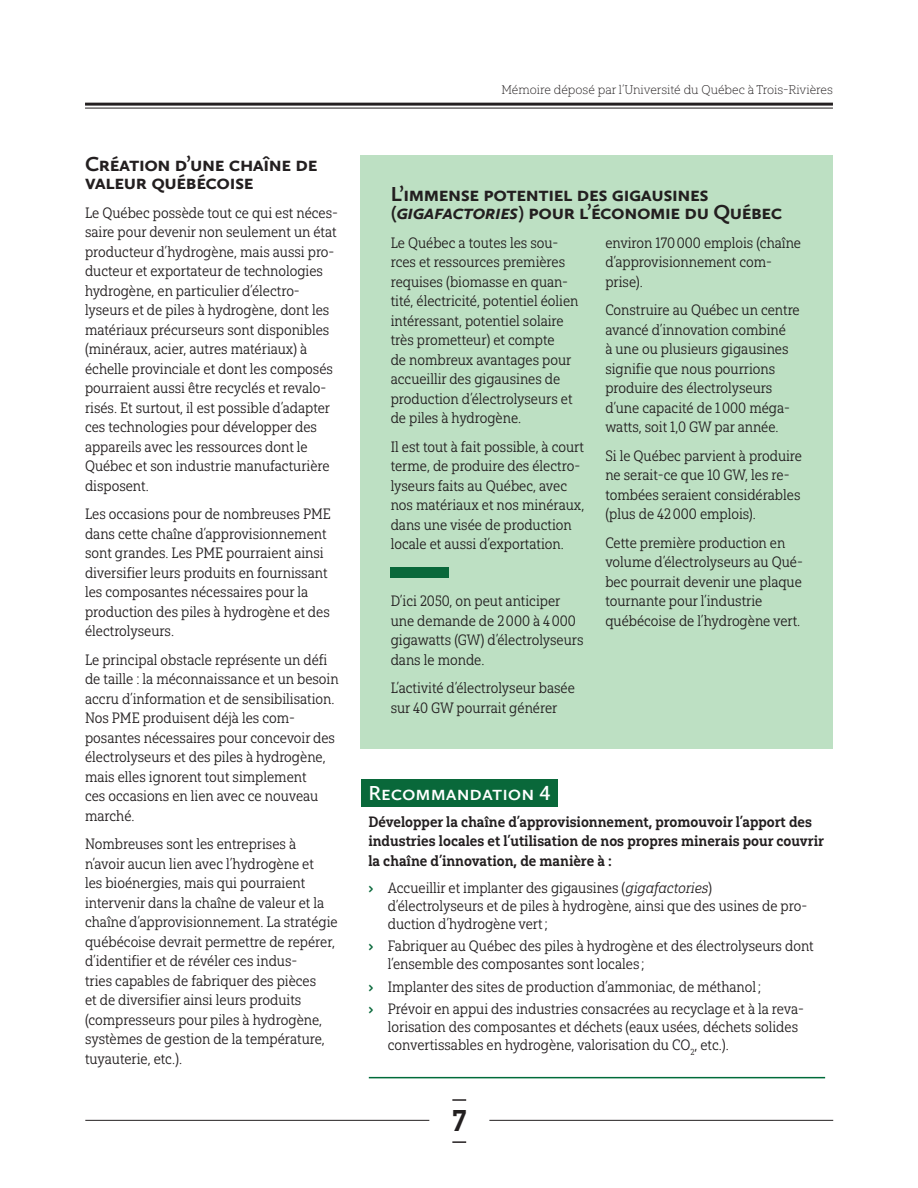
<style>
.page{position:relative;width:918px;height:1188px;background:#fff}
.page>*{position:absolute;margin:0;border:0;box-sizing:border-box;transform-origin:0 0}
.t1{font:30px "Yorkten Slab Con Bol";color:#231f20}
.t2{font:700 21px/18px "Calluna Sans";letter-spacing:-.02em;color:#231f20}
.t3{font:600 21px "Calluna Sans";color:#fff}
.t4{font:15px/19.5px "Yorkten Slab Con Boo";color:#231f20}
.t5{font:15px/19.5px "Yorkten Slab Con Bol";color:#231f20}
.t6{font:12.6px "Yorkten Slab Nor Thi";color:#231f20}
.s1{font-size:12.75px}
.s2{font-style:italic}
.s3{font-family:"Yorkten Slab Nor Ex B";color:#09683a}
.s4{font-family:"Yorkten Slab Con Boo It"}
</style>
<div class="page">
<hr style="left:917px;top:567px;width:1px;height:415px;background:#a8a9ad">
<hr style="left:85px;top:1120px;width:344px;height:1px;background:#231f20">
<hr style="left:489px;top:1120px;width:344px;height:1px;background:#231f20">
<svg style="left:452px;top:1099px;width:14px;height:2px"></svg>
<svg style="left:452px;top:1141px;width:14px;height:2px"></svg>
<div style="left:361px;top:155px;width:472px;height:594px;background:#bde0c3"></div>
<div style="left:391px;top:568px;width:58px;height:10px;background:#09683a"></div>
<div style="left:362px;top:779px;width:196px;height:27px;background:#09683a"></div>
<hr style="left:369px;top:1077px;width:456px;height:1px;background:#006b3a">
<hr style="left:85px;top:103px;width:748px;height:3px;background:#231f20">
<hr style="left:85px;top:108px;width:748px;height:1px;background:#231f20">
<h2 class="t2" style="left:85px;top:155px;width:234px">Création d’une chaîne de valeur québécoise</h2>
<p class="t4" style="left:85px;top:203px;width:255px">Le Québec possède tout ce qui est néces&shy;saire pour devenir non seulement un état producteur d’hydrogène, mais aussi pro&shy;ducteur et exportateur de technologies hydrogène, en particulier d’électro&shy;lyseurs et de piles à hydrogène, dont les matériaux précurseurs sont disponibles (minéraux, acier, autres matériaux) à échelle provinciale et dont les composés pourraient aussi être recyclés et revalo&shy;risés. Et surtout, il est possible d’adapter ces technologies pour développer des appareils avec les ressources dont le Québec et son industrie manufacturière disposent.</p>
<p class="t4" style="left:85px;top:504px;width:247px">Les occasions pour de nombreuses PME dans cette chaîne d’approvisionnement sont grandes. Les PME pourraient ainsi diversifier leurs produits en fournissant les composantes nécessaires pour la production des piles à hydrogène et des électrolyseurs.</p>
<p class="t4" style="left:85px;top:650px;width:255px">Le principal obstacle représente un défi de taille : la méconnaissance et un besoin accru d’information et de sensibilisation.<br>Nos PME produisent déjà les com&shy;posantes nécessaires pour concevoir des électrolyseurs et des piles à hydrogène, mais elles ignorent tout simplement<br>ces occasions en lien avec ce nouveau marché.</p>
<p class="t4" style="left:85px;top:834px;width:254px">Nombreuses sont les entreprises à n’avoir aucun lien avec l’hydrogène et<br>les bioénergies, mais qui pourraient intervenir dans la chaîne de valeur et la chaîne d’approvisionnement. La stratégie québécoise devrait permettre de repérer, d’identifier et de révéler ces indus-<br>tries capables de fabriquer des pièces<br>et de diversifier ainsi leurs produits (compresseurs pour piles à hydrogène, systèmes de gestion de la température, tuyauterie, etc.).</p>
<p class="t6" style="left:501px;top:83px;width:333px">Mémoire déposé par l<span class="s1">’</span>Université du Québec à Trois-Rivières</p>
<h2 class="t2" style="left:391px;top:185px;width:393px">L’immense potentiel des gigausines (<span class="s2">gigafactories</span>) pour l’économie du Québec</h2>
<p class="t4" style="left:391px;top:233px;width:189px">Le Québec a toutes les sou&shy;rces et ressources premières requises (biomasse en quan&shy;tité, électricité, potentiel éolien intéressant, potentiel solaire très prometteur) et compte<br>de nombreux avantages pour accueillir des gigausines de production d’électrolyseurs et de piles à hydrogène.</p>
<p class="t4" style="left:391px;top:437px;width:195px">Il est tout à fait possible, à court terme, de produire des électro&shy;lyseurs faits au Québec, avec nos matériaux et nos minéraux, dans une visée de production locale et aussi d’exportation.</p>
<p class="t4" style="left:605px;top:233px;width:197px">environ 170 000 emplois (chaîne d’approvisionnement com&shy;prise).</p>
<p class="t4" style="left:605px;top:300px;width:196px">Construire au Québec un centre avancé d’innovation combiné<br>à une ou plusieurs gigausines signifie que nous pourrions produire des électrolyseurs d’une capacité de 1 000 méga&shy;watts, soit 1,0 GW par année.</p>
<p class="t4" style="left:605px;top:446px;width:198px">Si le Québec parvient à produire ne serait-ce que 10 GW, les re&shy;tombées seraient considérables (plus de 42 000 emplois).</p>
<p class="t4" style="left:605px;top:533px;width:199px">Cette première production en volume d’électrolyseurs au Qué&shy;bec pourrait devenir une plaque tournante pour l’industrie québécoise de l’hydrogène vert.</p>
<p class="t4" style="left:391px;top:591px;width:194px">D’ici 2050, on peut anticiper une demande de 2 000 à 4 000 gigawatts (GW) d’électrolyseurs dans le monde.</p>
<p class="t4" style="left:391px;top:678px;width:186px">L’activité d’électrolyseur basée sur 40 GW pourrait générer</p>
<h2 class="t3" style="left:368px;top:780px;width:184px">Recommandation 4</h2>
<p class="t5" style="left:368px;top:812px;width:457px">Développer la chaîne d’approvisionnement, promouvoir l’apport des industries locales et l’utilisation de nos propres minerais pour couvrir la chaîne d’innovation, de manière à :</p>
<p class="t4" style="left:388px;top:879px;width:421px;line-height:18px;text-indent:-20px"><span class="s3">›</span> Accueillir et implanter des gigausines (<span class="s4">gigafactories</span>) d’électrolyseurs et de piles à hydrogène, ainsi que des usines de pro&shy;duction d’hydrogène vert ;</p>
<p class="t4" style="left:388px;top:937px;width:427px;line-height:18px;text-indent:-20px"><span class="s3">›</span> Fabriquer au Québec des piles à hydrogène et des électrolyseurs dont l’ensemble des composantes sont locales ;</p>
<p class="t4" style="left:368px;top:975px;width:437px;line-height:22.5px"><span class="s3">›</span> Implanter des sites de production d’ammoniac, de méthanol ;<br><span class="s3">›</span> Prévoir en appui des industries consacrées au recyclage et à la reva-</p>
<p class="t4" style="left:388px;top:1018px;width:412px;line-height:18px">lorisation des composantes et déchets (eaux usées, déchets solides convertissables en hydrogène, valorisation du CO<sub>2</sub>, etc.).</p>
<h1 class="t1" style="left:452px;top:1102px;width:15px">7</h1>
</div>
